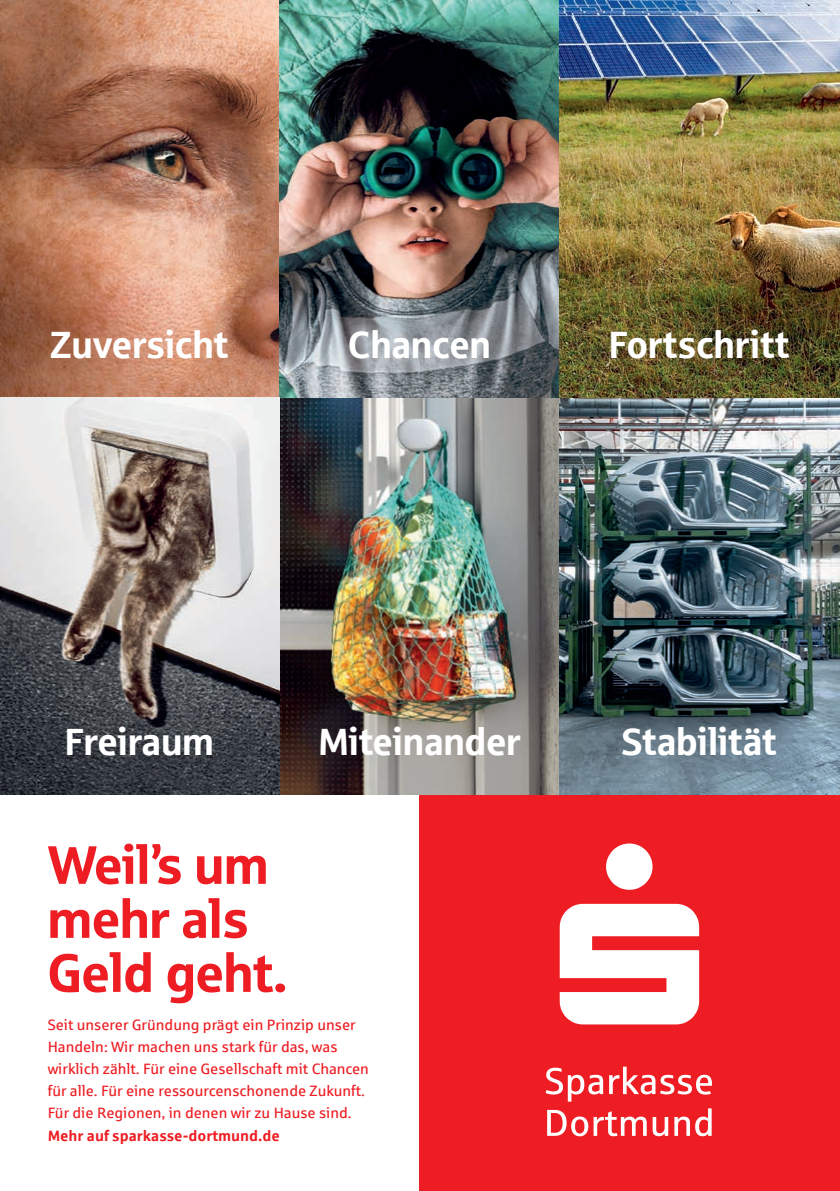
<style>
.page{position:relative;width:840px;height:1191px;background:#fff}
.page>*{position:absolute;margin:0;border:0;box-sizing:border-box;transform-origin:0 0}
.t1{font:54px/54px "Sparkasse Head";color:#ee1d23}
.t2{font:38px "Sparkasse Head";letter-spacing:.01em;color:#fff}
.t3{font:15px/22px "Sparkasse Rg";color:#ee1d23}
.s1{font-weight:700}
</style>
<div class="page">
<div style="left:419px;top:794px;width:420px;height:397px;background:#ee1d23"></div>
<img style="left:0;top:0;width:839px;height:794px">
<svg style="left:547px;top:1108px;width:164px;height:28px"></svg>
<svg style="left:545px;top:1066px;width:166px;height:35px"></svg>
<svg style="left:559px;top:843px;width:139px;height:181px"></svg>
<p class="t2" style="left:50px;top:320px;width:179px">Zuversicht</p>
<p class="t2" style="left:348px;top:320px;width:144px">Chancen</p>
<p class="t2" style="left:609px;top:320px;width:182px">Fortschritt</p>
<p class="t2" style="left:65px;top:717px;width:150px">Freiraum</p>
<p class="t2" style="left:318px;top:717px;width:203px">Miteinander</p>
<p class="t1" style="left:48px;top:836px;width:240px">Weil’s um mehr als<br>Geld geht.</p>
<p class="t3" style="left:48px;top:1013px;width:322px">Seit unserer Gründung prägt ein Prinzip unser Handeln: Wir machen uns stark für das, was wirklich zählt. Für eine Gesellschaft mit Chancen für alle. Für eine ressourcenschonende Zukunft.<br>Für die Regionen, in denen wir zu Hause sind.<br><span class="s1">Mehr auf sparkasse-dortmund.de</span></p>
<p class="t2" style="left:621px;top:717px;width:156px">Stabilität</p>
</div>
